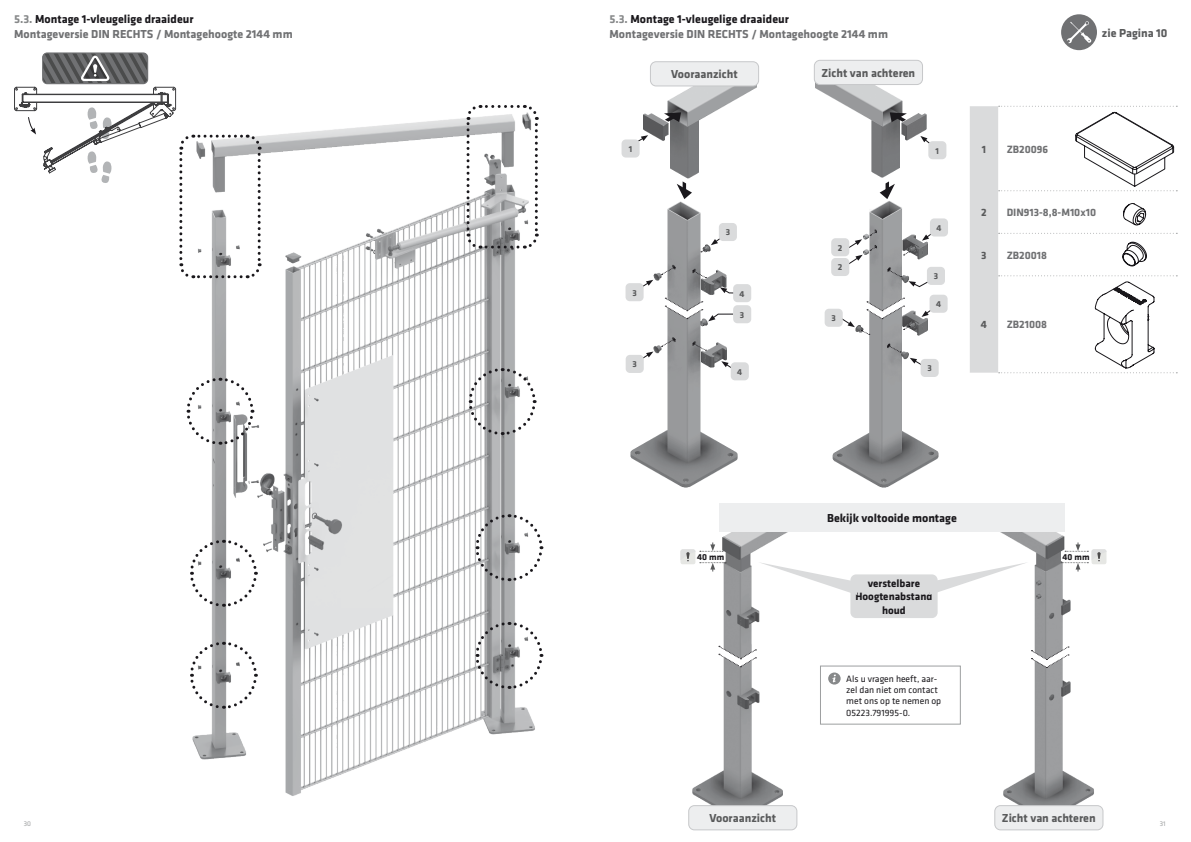
<style>
.page{position:relative;width:1191px;height:842px;background:#fff}
.page>*{position:absolute;margin:0;border:0;box-sizing:border-box;transform-origin:0 0}
.t1{font:700 12px/14.4px "Klavika";color:#707173}
.t2{font:700 12px "Klavika";color:#595a5b}
.t3{font:700 12px "Klavika";color:#1a181c}
.t4{font:700 11px "Klavika";color:#707173}
.t5{font:700 11px/13.2px "Klavika";color:#1a181c;text-align:center}
.t6{font:700 11px "Klavika";color:#595a5b}
.t7{font:9.5px/11.4px "Klavika";color:#1a181c}
.t8{font:700 9px/19.8px "Klavika";color:#595a5b}
.t9{font:700 9px "Klavika";color:#1a181c}
.t10{font:7px "Klavika";color:#9d9fa0}
.s1{color:#87898a}
.s2{color:#1a181c}
</style>
<div class="page">
<img style="left:192px;top:118px;width:343px;height:678px">
<div style="left:42px;top:52px;width:106px;height:32px;border:1px solid #707173;border-radius:4px"></div>
<svg style="left:186px;top:376px;width:69px;height:70px"></svg>
<svg style="left:467px;top:366px;width:70px;height:71px"></svg>
<svg style="left:190px;top:538px;width:68px;height:70px"></svg>
<svg style="left:190px;top:640px;width:68px;height:70px"></svg>
<svg style="left:474px;top:513px;width:70px;height:70px"></svg>
<svg style="left:474px;top:620px;width:70px;height:70px"></svg>
<svg style="left:465px;top:105px;width:74px;height:145px"></svg>
<svg style="left:14px;top:53px;width:248px;height:227px"></svg>
<img style="left:692px;top:532px;width:96px;height:273px">
<img style="left:1000px;top:532px;width:107px;height:293px">
<img style="left:630px;top:84px;width:126px;height:404px">
<img style="left:815px;top:83px;width:133px;height:405px">
<svg style="left:908px;top:280px;width:22px;height:8px"></svg>
<svg style="left:721px;top:361px;width:15px;height:10px"></svg>
<svg style="left:909px;top:358px;width:17px;height:10px"></svg>
<svg style="left:711px;top:235px;width:13px;height:10px"></svg>
<svg style="left:922px;top:231px;width:13px;height:10px"></svg>
<svg style="left:921px;top:307px;width:13px;height:10px"></svg>
<svg style="left:639px;top:280px;width:14px;height:9px"></svg>
<svg style="left:639px;top:351px;width:14px;height:10px"></svg>
<svg style="left:920px;top:136px;width:13px;height:10px"></svg>
<svg style="left:634px;top:135px;width:14px;height:9px"></svg>
<svg style="left:848px;top:239px;width:14px;height:10px"></svg>
<svg style="left:847px;top:255px;width:15px;height:10px"></svg>
<svg style="left:840px;top:316px;width:15px;height:11px"></svg>
<div style="left:831px;top:238px;width:18px;height:18px;background:#dadbdc;border-radius:4px"></div>
<div style="left:831px;top:258px;width:18px;height:18px;background:#dadbdc;border-radius:4px"></div>
<div style="left:824px;top:309px;width:18px;height:18px;background:#dadbdc;border-radius:4px"></div>
<div style="left:814px;top:60px;width:108px;height:25px;background:#edeeef;border-radius:6px"></div>
<div style="left:814px;top:60px;width:109px;height:25px;border:1px solid #c7c8ca;border-radius:6px"></div>
<div style="left:928px;top:141px;width:18px;height:18px;background:#dadbdc;border-radius:4px"></div>
<div style="left:621px;top:139px;width:18px;height:19px;background:#dadbdc;border-radius:4px"></div>
<div style="left:625px;top:283px;width:18px;height:18px;background:#dadbdc;border-radius:4px"></div>
<div style="left:625px;top:355px;width:19px;height:18px;background:#dadbdc;border-radius:4px"></div>
<div style="left:719px;top:223px;width:18px;height:18px;background:#dadbdc;border-radius:4px"></div>
<div style="left:930px;top:218px;width:18px;height:18px;background:#dadbdc;border-radius:4px"></div>
<div style="left:929px;top:295px;width:18px;height:18px;background:#dadbdc;border-radius:4px"></div>
<div style="left:733px;top:305px;width:18px;height:18px;background:#dadbdc;border-radius:4px"></div>
<div style="left:733px;top:284px;width:18px;height:18px;background:#dadbdc;border-radius:4px"></div>
<div style="left:927px;top:267px;width:18px;height:18px;background:#dadbdc;border-radius:4px"></div>
<div style="left:730px;top:362px;width:19px;height:18px;background:#dadbdc;border-radius:4px"></div>
<div style="left:920px;top:359px;width:18px;height:18px;background:#dadbdc;border-radius:4px"></div>
<div style="left:994px;top:806px;width:109px;height:24px;background:#edeeef;border-radius:6px"></div>
<div style="left:994px;top:805px;width:109px;height:25px;border:1px solid #c7c8ca;border-radius:6px"></div>
<div style="left:688px;top:806px;width:109px;height:24px;background:#edeeef;border-radius:6px"></div>
<div style="left:688px;top:805px;width:109px;height:25px;border:1px solid #c7c8ca;border-radius:6px"></div>
<div style="left:650px;top:62px;width:108px;height:24px;background:#edeeef;border-radius:6px"></div>
<div style="left:650px;top:61px;width:109px;height:25px;border:1px solid #c7c8ca;border-radius:6px"></div>
<div style="left:1061px;top:14px;width:36px;height:36px;background:#707173;border-radius:50%"></div>
<svg style="left:1067px;top:21px;width:24px;height:22px"></svg>
<svg style="left:660px;top:287px;width:76px;height:34px"></svg>
<svg style="left:864px;top:295px;width:44px;height:24px"></svg>
<svg style="left:1029px;top:644px;width:44px;height:24px"></svg>
<svg style="left:713px;top:643px;width:45px;height:24px"></svg>
<svg style="left:676px;top:184px;width:16px;height:15px"></svg>
<svg style="left:659px;top:111px;width:23px;height:14px"></svg>
<svg style="left:888px;top:111px;width:23px;height:14px"></svg>
<svg style="left:879px;top:184px;width:16px;height:15px"></svg>
<svg style="left:970px;top:106px;width:207px;height:268px"></svg>
<svg style="left:692px;top:270px;width:14px;height:8px"></svg>
<svg style="left:692px;top:343px;width:14px;height:8px"></svg>
<svg style="left:887px;top:269px;width:14px;height:8px"></svg>
<svg style="left:887px;top:345px;width:14px;height:8px"></svg>
<svg style="left:861px;top:330px;width:8px;height:5px"></svg>
<svg style="left:661px;top:267px;width:14px;height:8px"></svg>
<svg style="left:870px;top:232px;width:6px;height:4px"></svg>
<svg style="left:903px;top:251px;width:6px;height:5px"></svg>
<svg style="left:903px;top:326px;width:6px;height:4px"></svg>
<svg style="left:870px;top:247px;width:6px;height:4px"></svg>
<svg style="left:701px;top:249px;width:4px;height:3px"></svg>
<svg style="left:661px;top:339px;width:14px;height:8px"></svg>
<svg style="left:680px;top:542px;width:46px;height:29px"></svg>
<svg style="left:1061px;top:542px;width:45px;height:29px"></svg>
<div style="left:719px;top:503px;width:346px;height:29px;background:#edeeef"></div>
<div style="left:850px;top:574px;width:87px;height:44px;background:#dadbdc;border-radius:6px"></div>
<svg style="left:758px;top:562px;width:99px;height:33px"></svg>
<svg style="left:929px;top:562px;width:99px;height:33px"></svg>
<div style="left:820px;top:666px;width:140px;height:58px;border:1px solid #9d9fa0"></div>
<svg style="left:828px;top:672px;width:12px;height:13px"></svg>
<p class="t1" style="left:14px;top:13px;width:280px"><span class="s1">5.3.</span> <span class="s2">Montage 1-vleugelige draaideur<br></span>Montageversie DIN RECHTS / Montagehoogte 2144 mm</p>
<p class="t1" style="left:609px;top:13px;width:280px"><span class="s1">5.3.</span> <span class="s2">Montage 1-vleugelige draaideur<br></span>Montageversie DIN RECHTS / Montagehoogte 2144 mm</p>
<p class="t2" style="left:671px;top:69px;width:68px">Vooraanzicht</p>
<p class="t2" style="left:821px;top:67px;width:95px">Zicht van achteren</p>
<p class="t8" style="left:629px;top:139px;width:5px">1</p>
<p class="t8" style="left:935px;top:141px;width:5px">1</p>
<p class="t8" style="left:632px;top:283px;width:6px">3</p>
<p class="t8" style="left:632px;top:355px;width:6px">3</p>
<p class="t8" style="left:725px;top:223px;width:6px">3</p>
<p class="t8" style="left:936px;top:218px;width:7px">4</p>
<p class="t8" style="left:838px;top:238px;width:6px">2<br>2</p>
<p class="t8" style="left:933px;top:267px;width:6px">3</p>
<p class="t8" style="left:739px;top:284px;width:7px">4</p>
<p class="t8" style="left:936px;top:295px;width:7px">4</p>
<p class="t8" style="left:740px;top:305px;width:6px">3</p>
<p class="t8" style="left:831px;top:309px;width:6px">3</p>
<p class="t8" style="left:737px;top:362px;width:7px">4</p>
<p class="t8" style="left:927px;top:359px;width:6px">3</p>
<p class="t6" style="left:981px;top:144px;width:6px">1</p>
<p class="t4" style="left:1006px;top:144px;width:43px">ZB20096</p>
<p class="t2" style="left:1102px;top:27px;width:67px">zie Pagina 10</p>
<p class="t6" style="left:981px;top:207px;width:7px">2</p>
<p class="t4" style="left:1006px;top:207px;width:91px">DIN913-8,8-M10x10</p>
<p class="t6" style="left:981px;top:250px;width:7px">3</p>
<p class="t4" style="left:1006px;top:250px;width:42px">ZB20018</p>
<p class="t6" style="left:981px;top:320px;width:8px">4</p>
<p class="t4" style="left:1006px;top:320px;width:42px">ZB21008</p>
<p class="t3" style="left:827px;top:512px;width:131px">Bekijk voltooide montage</p>
<p class="t9" style="left:697px;top:553px;width:29px">40 mm</p>
<p class="t9" style="left:1062px;top:553px;width:29px">40 mm</p>
<p class="t5" style="left:855px;top:577px;width:78px">verstelbare<br>Hoogtenabstand houd</p>
<p class="t7" style="left:846px;top:673px;width:96px">Als u vragen heeft, aar&shy;zel dan niet om contact met ons op te nemen op<br>05223.791995-0.</p>
<p class="t2" style="left:709px;top:813px;width:68px">Vooraanzicht</p>
<p class="t2" style="left:1002px;top:813px;width:95px">Zicht van achteren</p>
<p class="t10" style="left:24px;top:821px;width:9px">30</p>
<p class="t10" style="left:1159px;top:821px;width:7px">31</p>
</div>
